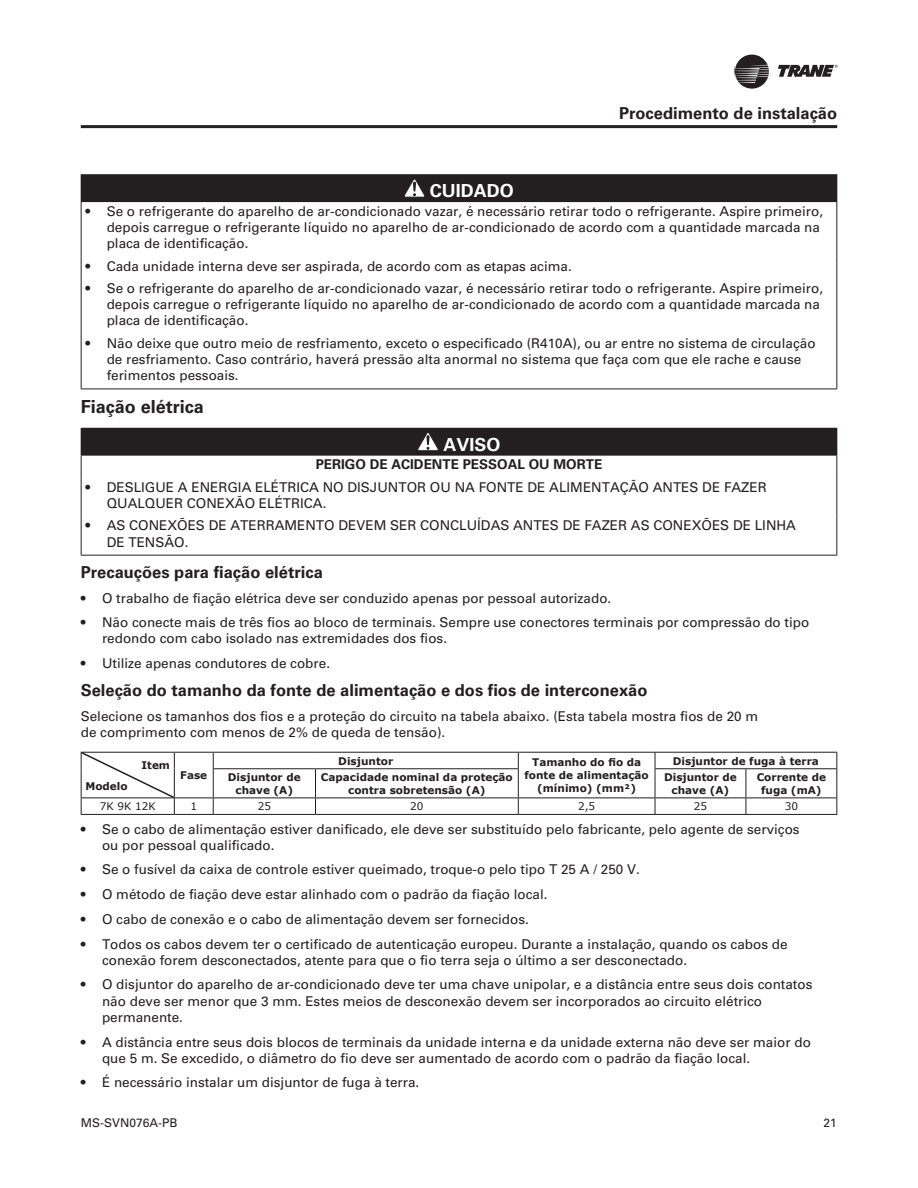
<style>
.page{position:relative;width:918px;height:1188px;background:#fff}
.page>*{position:absolute;margin:0;border:0;box-sizing:border-box;transform-origin:0 0}
.tit_2{font:700 18px "Univers LT Std";color:#231f20}
.t1{font:700 18px "Univers LT Std";color:#fff}
.tit_3{font:700 16.5px "Univers LT Std";color:#231f20}
.txt{font:13.5px/16.2px "Univers LT Std";color:#231f20}
.txt-2{font:700 13.5px "Univers LT Std";color:#231f20}
.t2{font:12px "Univers LT Std";color:#231f20}
.txt_tabela{font:700 10.5px/12.6px "Verdana";color:#231f20;text-align:center}
.txt_tabela-2{font:10.5px "Verdana";color:#231f20}
</style>
<div class="page">
<svg style="left:778px;top:64px;width:60px;height:13px"></svg>
<svg style="left:734px;top:54px;width:35px;height:35px"></svg>
<hr style="left:81px;top:125px;width:756px;height:3px;background:#231f20">
<div style="left:81px;top:175px;width:756px;height:27px;background:#231f20"></div>
<hr style="left:81px;top:202px;width:1px;height:55px;background:#231f20">
<hr style="left:836px;top:202px;width:1px;height:55px;background:#231f20">
<svg style="left:81px;top:257px;width:1px;height:22px"></svg>
<svg style="left:836px;top:257px;width:1px;height:22px"></svg>
<hr style="left:81px;top:279px;width:1px;height:55px;background:#231f20">
<hr style="left:836px;top:279px;width:1px;height:55px;background:#231f20">
<hr style="left:81px;top:334px;width:1px;height:55px;background:#231f20">
<hr style="left:836px;top:334px;width:1px;height:55px;background:#231f20">
<hr style="left:81px;top:389px;width:756px;height:1px;background:#231f20">
<hr style="left:81px;top:174px;width:756px;height:1px;background:#231f20">
<svg style="left:404px;top:179px;width:21px;height:18px"></svg>
<div style="left:81px;top:428px;width:756px;height:27px;background:#231f20"></div>
<hr style="left:81px;top:455px;width:756px;height:1px;background:#231f20">
<hr style="left:81px;top:478px;width:1px;height:38px;background:#231f20">
<hr style="left:836px;top:478px;width:1px;height:38px;background:#231f20">
<hr style="left:81px;top:516px;width:1px;height:39px;background:#231f20">
<hr style="left:836px;top:516px;width:1px;height:39px;background:#231f20">
<hr style="left:81px;top:555px;width:756px;height:1px;background:#231f20">
<svg style="left:81px;top:455px;width:1px;height:23px"></svg>
<svg style="left:836px;top:455px;width:1px;height:23px"></svg>
<svg style="left:418px;top:433px;width:20px;height:18px"></svg>
<hr style="left:81px;top:752px;width:93px;height:1px;background:#231f20">
<hr style="left:174px;top:752px;width:39px;height:1px;background:#231f20">
<hr style="left:213px;top:752px;width:102px;height:1px;background:#231f20">
<hr style="left:315px;top:752px;width:203px;height:1px;background:#231f20">
<hr style="left:518px;top:752px;width:137px;height:1px;background:#231f20">
<hr style="left:655px;top:752px;width:91px;height:1px;background:#231f20">
<hr style="left:746px;top:752px;width:91px;height:1px;background:#231f20">
<hr style="left:213px;top:768px;width:102px;height:1px;background:#231f20">
<hr style="left:315px;top:768px;width:204px;height:1px;background:#231f20">
<hr style="left:655px;top:768px;width:91px;height:1px;background:#231f20">
<hr style="left:746px;top:768px;width:91px;height:1px;background:#231f20">
<hr style="left:174px;top:798px;width:39px;height:1px;background:#231f20">
<hr style="left:213px;top:798px;width:102px;height:1px;background:#231f20">
<hr style="left:315px;top:798px;width:203px;height:1px;background:#231f20">
<hr style="left:518px;top:798px;width:137px;height:1px;background:#231f20">
<hr style="left:655px;top:798px;width:91px;height:1px;background:#231f20">
<hr style="left:746px;top:798px;width:91px;height:1px;background:#231f20">
<hr style="left:81px;top:814px;width:93px;height:1px;background:#231f20">
<hr style="left:174px;top:814px;width:39px;height:1px;background:#231f20">
<hr style="left:213px;top:814px;width:102px;height:1px;background:#231f20">
<hr style="left:315px;top:814px;width:203px;height:1px;background:#231f20">
<hr style="left:518px;top:814px;width:137px;height:1px;background:#231f20">
<hr style="left:655px;top:814px;width:91px;height:1px;background:#231f20">
<hr style="left:746px;top:814px;width:91px;height:1px;background:#231f20">
<svg style="left:213px;top:753px;width:1px;height:61px"></svg>
<svg style="left:315px;top:769px;width:1px;height:45px"></svg>
<svg style="left:518px;top:753px;width:1px;height:61px"></svg>
<svg style="left:655px;top:753px;width:1px;height:61px"></svg>
<svg style="left:746px;top:769px;width:1px;height:45px"></svg>
<svg style="left:836px;top:753px;width:1px;height:61px"></svg>
<svg style="left:81px;top:753px;width:94px;height:61px"></svg>
<p class="tit_3" style="left:619px;top:103px;width:220px">Procedimento de instalação</p>
<p class="t1" style="left:430px;top:180px;width:86px">CUIDADO</p>
<p class="txt" style="left:107px;top:203px;width:718px;text-indent:-21px">• Se o refrigerante do aparelho de ar-condicionado vazar, é necessário retirar todo o refrigerante. Aspire primeiro, depois carregue o refrigerante líquido no aparelho de ar-condicionado de acordo com a quantidade marcada na placa de identificação.</p>
<p class="txt" style="left:85px;top:258px;width:486px">• Cada unidade interna deve ser aspirada, de acordo com as etapas acima.</p>
<p class="txt" style="left:107px;top:280px;width:718px;text-indent:-21px">• Se o refrigerante do aparelho de ar-condicionado vazar, é necessário retirar todo o refrigerante. Aspire primeiro, depois carregue o refrigerante líquido no aparelho de ar-condicionado de acordo com a quantidade marcada na placa de identificação.</p>
<p class="txt" style="left:107px;top:335px;width:710px;text-indent:-21px">• Não deixe que outro meio de resfriamento, exceto o especificado (R410A), ou ar entre no sistema de circulação de resfriamento. Caso contrário, haverá pressão alta anormal no sistema que faça com que ele rache e cause ferimentos pessoais.</p>
<p class="tit_2" style="left:81px;top:397px;width:125px">Fiação elétrica</p>
<p class="t1" style="left:443px;top:434px;width:59px">AVISO</p>
<p class="txt-2" style="left:316px;top:457px;width:288px">PERIGO DE ACIDENTE PESSOAL OU MORTE</p>
<p class="txt" style="left:107px;top:479px;width:662px;text-indent:-21px">• DESLIGUE A ENERGIA ELÉTRICA NO DISJUNTOR OU NA FONTE DE ALIMENTAÇÃO ANTES DE FAZER<br>QUALQUER CONEXÃO ELÉTRICA.</p>
<p class="txt" style="left:107px;top:518px;width:691px;text-indent:-21px">• AS CONEXÕES DE ATERRAMENTO DEVEM SER CONCLUÍDAS ANTES DE FAZER AS CONEXÕES DE LINHA<br>DE TENSÃO.</p>
<p class="tit_3" style="left:81px;top:562px;width:244px">Precauções para fiação elétrica</p>
<p class="txt" style="left:81px;top:590px;width:530px">• O trabalho de fiação elétrica deve ser conduzido apenas por pessoal autorizado.</p>
<p class="txt" style="left:102px;top:614px;width:709px;text-indent:-21px">• Não conecte mais de três fios ao bloco de terminais. Sempre use conectores terminais por compressão do tipo redondo com cabo isolado nas extremidades dos fios.</p>
<p class="txt" style="left:81px;top:655px;width:249px">• Utilize apenas condutores de cobre.</p>
<p class="tit_3" style="left:81px;top:681px;width:568px">Seleção do tamanho da fonte de alimentação e dos fios de interconexão</p>
<p class="txt" style="left:81px;top:708px;width:679px">Selecione os tamanhos dos fios e a proteção do circuito na tabela abaixo. (Esta tabela mostra fios de 20 m de comprimento com menos de 2% de queda de tensão).</p>
<p class="txt_tabela" style="left:141px;top:758px;width:30px">Item</p>
<p class="txt_tabela" style="left:85px;top:779px;width:44px">Modelo</p>
<p class="txt_tabela" style="left:338px;top:754px;width:56px">Disjuntor</p>
<p class="txt_tabela" style="left:525px;top:756px;width:126px">Tamanho do fio da fonte de alimentação (mínimo) (mm²)</p>
<p class="txt_tabela" style="left:673px;top:754px;width:148px">Disjuntor de fuga à terra</p>
<p class="txt_tabela" style="left:180px;top:769px;width:29px">Fase</p>
<p class="txt_tabela" style="left:228px;top:771px;width:74px">Disjuntor de chave (A)</p>
<p class="txt_tabela" style="left:321px;top:771px;width:193px">Capacidade nominal da proteção contra sobretensão (A)</p>
<p class="txt_tabela" style="left:664px;top:771px;width:74px">Disjuntor de chave (A)</p>
<p class="txt_tabela" style="left:757px;top:771px;width:71px">Corrente de fuga (mA)</p>
<p class="txt_tabela-2" style="left:100px;top:800px;width:57px">7K 9K 12K</p>
<p class="txt_tabela-2" style="left:190px;top:800px;width:8px">1</p>
<p class="txt_tabela-2" style="left:258px;top:800px;width:15px">25</p>
<p class="txt_tabela-2" style="left:410px;top:800px;width:15px">20</p>
<p class="txt_tabela-2" style="left:578px;top:800px;width:19px">2,5</p>
<p class="txt_tabela-2" style="left:694px;top:800px;width:15px">25</p>
<p class="txt_tabela-2" style="left:785px;top:800px;width:15px">30</p>
<p class="txt" style="left:102px;top:821px;width:699px;text-indent:-21px">• Se o cabo de alimentação estiver danificado, ele deve ser substituído pelo fabricante, pelo agente de serviços ou por pessoal qualificado.</p>
<p class="txt" style="left:81px;top:862px;width:558px">• Se o fusível da caixa de controle estiver queimado, troque-o pelo tipo T 25 A / 250 V.</p>
<p class="txt" style="left:81px;top:886px;width:466px">• O método de fiação deve estar alinhado com o padrão da fiação local.</p>
<p class="txt" style="left:81px;top:911px;width:447px">• O cabo de conexão e o cabo de alimentação devem ser fornecidos.</p>
<p class="txt" style="left:102px;top:936px;width:687px;text-indent:-21px">• Todos os cabos devem ter o certificado de autenticação europeu. Durante a instalação, quando os cabos de conexão forem desconectados, atente para que o fio terra seja o último a ser desconectado.</p>
<p class="txt" style="left:102px;top:977px;width:712px;text-indent:-21px">• O disjuntor do aparelho de ar-condicionado deve ter uma chave unipolar, e a distância entre seus dois contatos não deve ser menor que 3 mm. Estes meios de desconexão devem ser incorporados ao circuito elétrico permanente.</p>
<p class="txt" style="left:102px;top:1034px;width:710px;text-indent:-21px">• A distância entre seus dois blocos de terminais da unidade interna e da unidade externa não deve ser maior do que 5 m. Se excedido, o diâmetro do fio deve ser aumentado de acordo com o padrão da fiação local.</p>
<p class="txt" style="left:81px;top:1075px;width:338px">• É necessário instalar um disjuntor de fuga à terra.</p>
<p class="t2" style="left:81px;top:1116px;width:98px">MS-SVN076A-PB</p>
<p class="t2" style="left:824px;top:1116px;width:15px">21</p>
</div>
